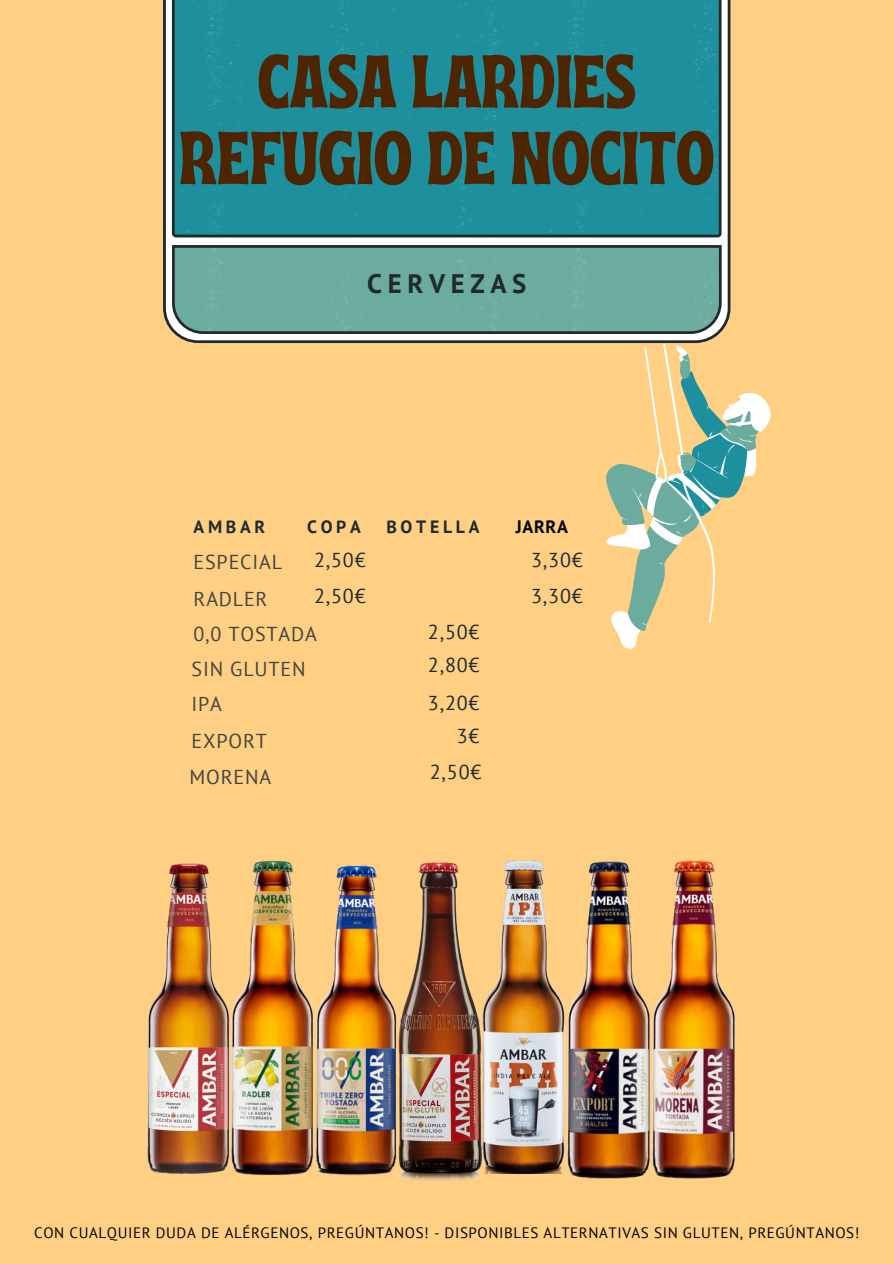
<style>
.page{position:relative;width:894px;height:1264px;background:#fff}
.page>*{position:absolute;margin:0;border:0;box-sizing:border-box;transform-origin:0 0}
.t1{font:74.55px/76.5px "Ayr Tropika Island Int";color:#4d2500;text-align:center}
.t2{font:700 26.7px "PT Sans";letter-spacing:.21em;color:#202a2b}
.t3{font:20.1px "PT Sans";letter-spacing:.04em;color:#444440}
.t4{font:20.1px "PT Sans";letter-spacing:.04em;color:#202a2b}
.t5{font:700 18px "PT Sans";letter-spacing:.04em;color:#000}
.t6{font:700 17.7px "PT Sans";letter-spacing:.21em;color:#202a2b}
.t7{font:15px "PT Sans";letter-spacing:.04em;color:#000}
</style>
<div class="page">
<div style="left:0;top:0;width:893px;height:1263px;background:#ffd084"></div>
<svg style="left:163px;top:0;width:567px;height:343px;background:#ccccca"></svg>
<div style="left:172px;top:0;width:549px;height:237px;background:#1d8f9d"></div>
<svg style="left:172px;top:245px;width:549px;height:89px;background:#67a497"></svg>
<svg style="left:606px;top:344px;width:165px;height:305px"></svg>
<img style="left:233px;top:860px;width:67px;height:316px">
<img style="left:146px;top:863px;width:87px;height:311px">
<img style="left:412px;top:862px;width:98px;height:318px">
<img style="left:300px;top:865px;width:112px;height:315px">
<img style="left:550px;top:861px;width:85px;height:318px">
<img style="left:479px;top:860px;width:88px;height:313px">
<img style="left:635px;top:860px;width:101px;height:319px">
<h1 class="t1" style="left:179px;top:36px;width:536px">CASA LARDIES<br>REFUGIO DE NOCITO</h1>
<p class="t2" style="left:367px;top:265px;width:161px">CERVEZAS</p>
<h4 class="t6" style="left:193px;top:515px;width:73px">AMBAR</h4>
<h4 class="t6" style="left:307px;top:515px;width:55px">COPA</h4>
<h4 class="t6" style="left:386px;top:515px;width:95px">BOTELLA</h4>
<h3 class="t4" style="left:314px;top:546px;width:53px">2,50€</h3>
<h4 class="t3" style="left:193px;top:548px;width:90px">ESPECIAL</h4>
<h3 class="t5" style="left:515px;top:514px;width:54px">JARRA</h3>
<h3 class="t4" style="left:531px;top:546px;width:53px">3,30€</h3>
<h3 class="t3" style="left:193px;top:585px;width:75px">RADLER</h3>
<h3 class="t4" style="left:314px;top:583px;width:53px">2,50€</h3>
<h3 class="t4" style="left:531px;top:583px;width:53px">3,30€</h3>
<h3 class="t3" style="left:193px;top:620px;width:125px">0,0 TOSTADA</h3>
<h3 class="t4" style="left:428px;top:618px;width:53px">2,50€</h3>
<p class="t4" style="left:428px;top:651px;width:53px">2,80€</p>
<h3 class="t4" style="left:428px;top:689px;width:53px">3,20€</h3>
<h3 class="t3" style="left:191px;top:655px;width:115px">SIN GLUTEN</h3>
<h3 class="t3" style="left:191px;top:690px;width:32px">IPA</h3>
<h3 class="t3" style="left:191px;top:727px;width:77px">EXPORT</h3>
<h3 class="t4" style="left:456px;top:722px;width:24px">3€</h3>
<h3 class="t3" style="left:189px;top:763px;width:83px">MORENA</h3>
<h3 class="t4" style="left:430px;top:758px;width:53px">2,50€</h3>
<h2 class="t7" style="left:34px;top:1222px;width:826px">CON CUALQUIER DUDA DE ALÉRGENOS, PREGÚNTANOS! - DISPONIBLES ALTERNATIVAS SIN GLUTEN, PREGÚNTANOS!</h2>
</div>
